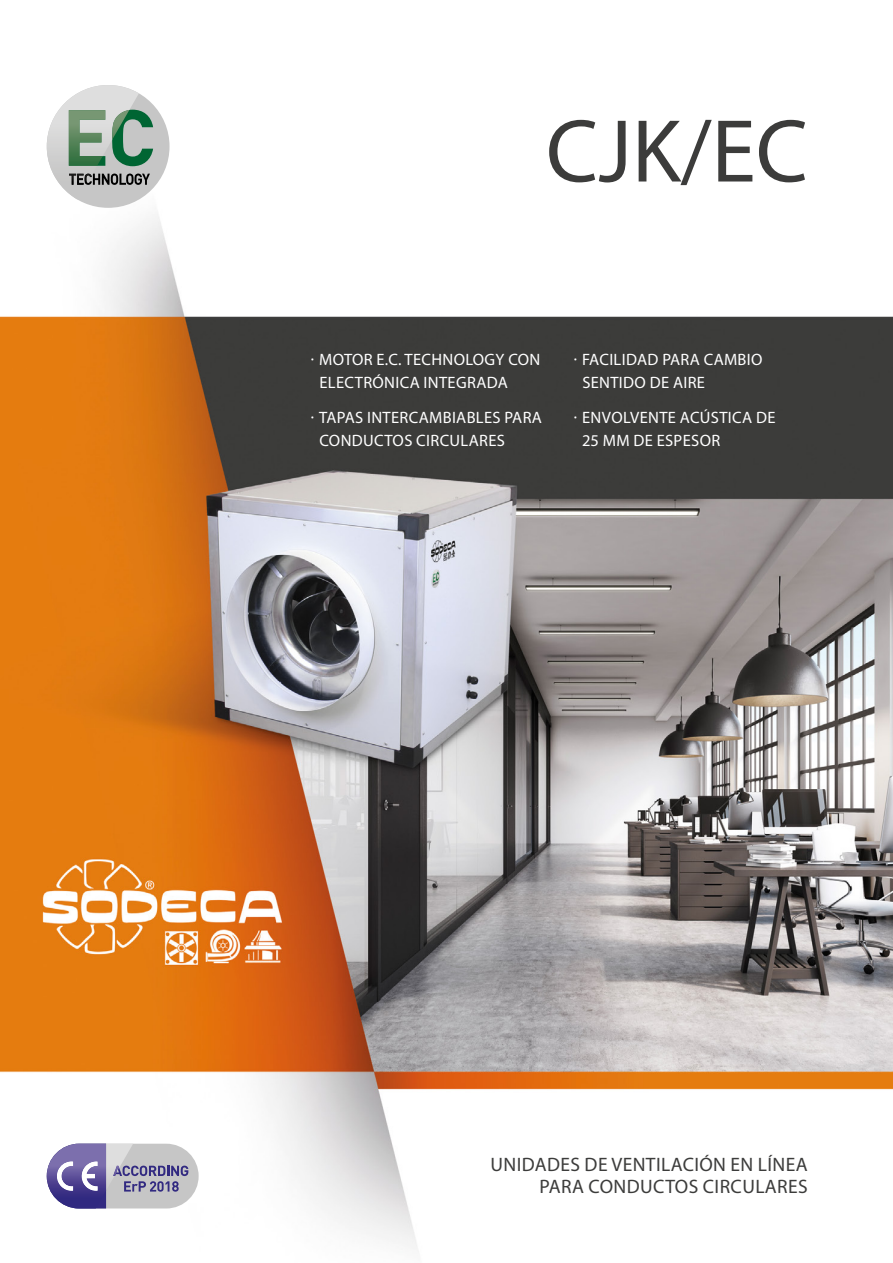
<style>
.page{position:relative;width:893px;height:1263px;background:#fff}
.page>*{position:absolute;margin:0;border:0;box-sizing:border-box;transform-origin:0 0}
.t1{font:90px "Myriad Pro";color:#3c3c3b}
.t2{font:19.5px/22.5px "Myriad Pro";letter-spacing:.02em;color:#3c3c3b;text-align:right}
.t3{font:16.5px/22.5px "Myriad Pro";letter-spacing:.02em;color:#fff}
</style>
<div class="page">
<img style="left:0;top:143px;width:893px;height:1106px">
<div style="left:47px;top:1144px;width:152px;height:64px;background:#c6c6c6;border-radius:32px"></div>
<img style="left:106px;top:1144px;width:27px;height:64px">
<img style="left:47px;top:1144px;width:59px;height:64px">
<img style="left:57px;top:1161px;width:16px;height:30px">
<img style="left:82px;top:1161px;width:16px;height:30px">
<svg style="left:113px;top:1165px;width:75px;height:27px"></svg>
<div style="left:47px;top:85px;width:123px;height:123px;background:#c6c6c6;border-radius:50%"></div>
<svg style="left:139px;top:110px;width:14px;height:56px"></svg>
<img style="left:47px;top:85px;width:92px;height:115px">
<img style="left:69px;top:110px;width:36px;height:56px">
<img style="left:112px;top:110px;width:17px;height:30px">
<svg style="left:69px;top:174px;width:81px;height:11px"></svg>
<h1 class="t1" style="left:546px;top:96px;width:263px">CJK/EC</h1>
<p class="t3" style="left:319px;top:348px;width:223px;text-indent:-8px">· MOTOR E.C. TECHNOLOGY CON<br>ELECTRÓNICA INTEGRADA</p>
<p class="t3" style="left:319px;top:406px;width:224px;text-indent:-8px">· TAPAS INTERCAMBIABLES PARA<br>CONDUCTOS CIRCULARES</p>
<p class="t3" style="left:582px;top:348px;width:182px;text-indent:-8px">· FACILIDAD PARA CAMBIO<br>SENTIDO DE AIRE</p>
<p class="t3" style="left:582px;top:406px;width:195px;text-indent:-8px">· ENVOLVENTE ACÚSTICA DE<br>25 MM DE ESPESOR</p>
<p class="t2" style="left:490px;top:1153px;width:319px">UNIDADES DE VENTILACIÓN EN LÍNEA<br>PARA CONDUCTOS CIRCULARES</p>
</div>
